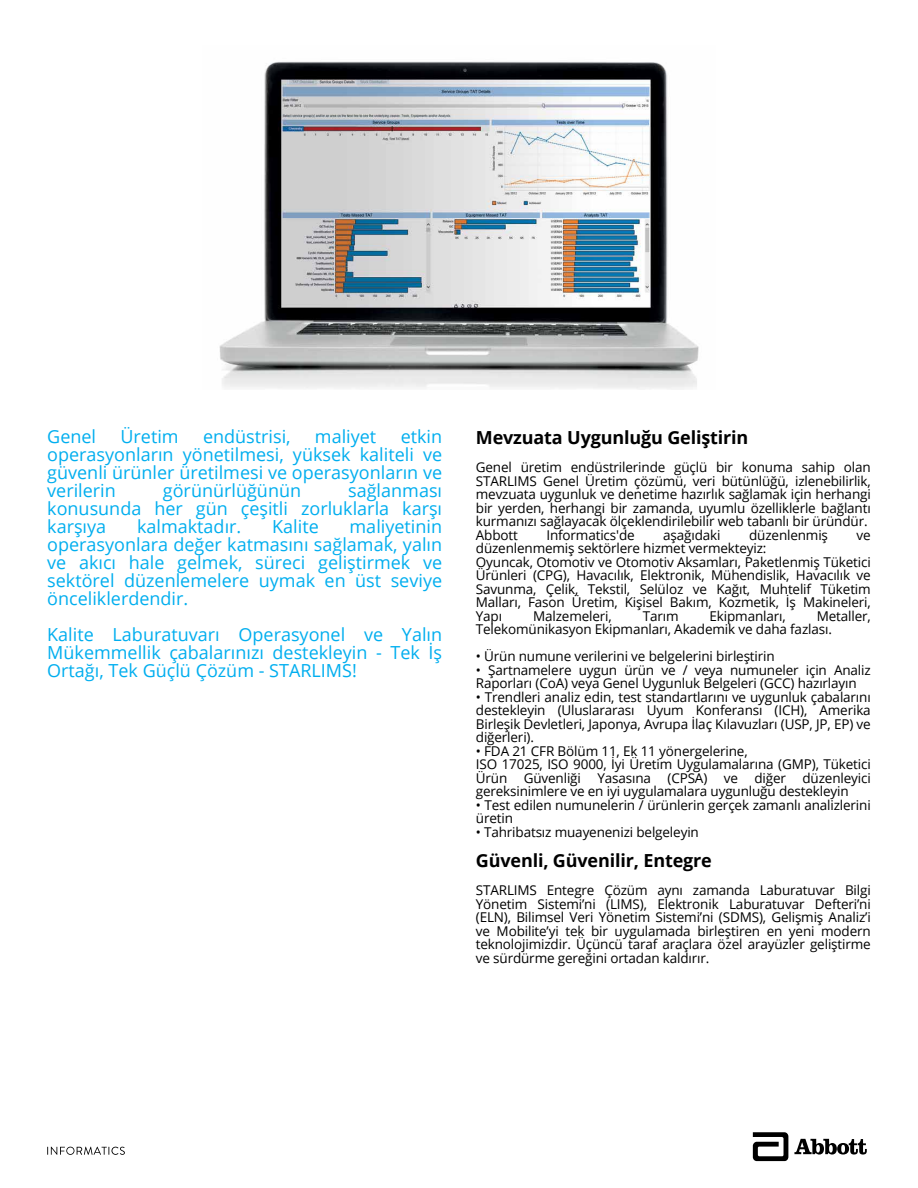
<style>
.page{position:relative;width:918px;height:1188px;background:#fff}
.page>*{position:absolute;margin:0;border:0;box-sizing:border-box;transform-origin:0 0}
.t1{font:18px/18px "Open Sans";color:#00aeef;text-align:justify}
.t2{font:700 18px "Open Sans";letter-spacing:-.01em;color:#000}
.t3{font:13.5px/13.5px "Open Sans";letter-spacing:-.01em;color:#000}
</style>
<div class="page">
<svg style="left:753px;top:1132px;width:35px;height:29px"></svg>
<svg style="left:794px;top:1139px;width:73px;height:16px"></svg>
<svg style="left:47px;top:1147px;width:78px;height:8px"></svg>
<img style="left:219px;top:61px;width:480px;height:328px">
<h1 class="t1" style="left:47px;top:427px;width:50px">Genel</h1>
<h1 class="t1" style="left:120px;top:427px;width:60px">Üretim</h1>
<h1 class="t1" style="left:203px;top:427px;width:89px">endüstrisi,</h1>
<h1 class="t1" style="left:315px;top:427px;width:63px">maliyet</h1>
<h1 class="t1" style="left:47px;top:427px;width:396px;text-indent:353px">etkin operasyonların yönetilmesi, yüksek kaliteli ve güvenli ürünler üretilmesi ve operasyonların ve verilerin</h1>
<h1 class="t1" style="left:47px;top:481px;width:396px;text-indent:301px">sağlanması konusunda her gün çeşitli zorluklarla karşı karşıya</h1>
<h1 class="t1" style="left:163px;top:481px;width:140px">görünürlüğünün</h1>
<h1 class="t1" style="left:47px;top:517px;width:396px;text-indent:302px">maliyetinin operasyonlara değer katmasını sağlamak, yalın ve akıcı hale gelmek, süreci geliştirmek ve sektörel düzenlemelere uymak en üst seviye önceliklerdendir.</h1>
<h1 class="t1" style="left:47px;top:625px;width:396px">Kalite Laburatuvarı Operasyonel ve Yalın Mükemmellik çabalarınızı destekleyin - Tek İş Ortağı, Tek Güçlü Çözüm - STARLIMS!</h1>
<h1 class="t1" style="left:137px;top:517px;width:106px">kalmaktadır.</h1>
<h1 class="t1" style="left:272px;top:517px;width:48px">Kalite</h1>
<h1 class="t2" style="left:476px;top:425px;width:274px">Mevzuata Uygunluğu Geliştirin</h1>
<p class="t3" style="left:476px;top:460px;width:396px">Genel üretim endüstrilerinde güçlü bir konuma sahip olan STARLIMS Genel Üretim çözümü, veri bütünlüğü, izlenebilirlik, mevzuata uygunluk ve denetime hazırlık sağlamak için herhangi bir yerden, herhangi bir zamanda, uyumlu özelliklerle bağlantı kurmanızı sağlayacak ölçeklendirilebilir web tabanlı bir üründür.<br>Abbott</p>
<p class="t3" style="left:546px;top:528px;width:90px">Informatics'de</p>
<p class="t3" style="left:663px;top:528px;width:59px">aşağıdaki</p>
<p class="t3" style="left:749px;top:528px;width:80px">düzenlenmiş</p>
<p class="t3" style="left:857px;top:528px;width:16px">ve</p>
<p class="t3" style="left:476px;top:541px;width:396px">düzenlenmemiş sektörlere hizmet vermekteyiz:<br>Oyuncak, Otomotiv ve Otomotiv Aksamları, Paketlenmiş Tüketici Ürünleri (CPG), Havacılık, Elektronik, Mühendislik, Havacılık ve Savunma, Çelik, Tekstil, Selüloz ve Kağıt, Muhtelif Tüketim Malları, Fason Üretim, Kişisel Bakım, Kozmetik, İş Makineleri, Yapı</p>
<p class="t3" style="left:476px;top:609px;width:396px;text-indent:341px">Metaller,<br>Telekomünikasyon Ekipmanları, Akademik ve daha fazlası.</p>
<p class="t3" style="left:476px;top:649px;width:300px">• Ürün numune verilerini ve belgelerini birleştirin</p>
<p class="t3" style="left:476px;top:663px;width:396px">• Şartnamelere uygun ürün ve / veya numuneler için Analiz<br>Raporları (CoA) veya Genel Uygunluk Belgeleri (GCC) hazırlayın</p>
<p class="t3" style="left:476px;top:690px;width:396px;text-align:justify">• Trendleri analiz edin, test standartlarını ve uygunluk çabalarını destekleyin (Uluslararası Uyum Konferansı (ICH), Amerika Birleşik Devletleri, Japonya, Avrupa İlaç Kılavuzları (USP, JP, EP) ve diğerleri).</p>
<p class="t3" style="left:476px;top:744px;width:396px">• FDA 21 CFR Bölüm 11, Ek 11 yönergelerine,<br>ISO 17025, ISO 9000, İyi Üretim Uygulamalarına (GMP), Tüketici Ürün Güvenliği Yasasına (CPSA) ve diğer düzenleyici gereksinimlere ve en iyi uygulamalara uygunluğu destekleyin</p>
<p class="t3" style="left:476px;top:798px;width:396px">• Test edilen numunelerin / ürünlerin gerçek zamanlı analizlerini üretin</p>
<p class="t3" style="left:476px;top:825px;width:225px">• Tahribatsız muayenenizi belgeleyin</p>
<h1 class="t2" style="left:476px;top:848px;width:237px">Güvenli, Güvenilir, Entegre</h1>
<p class="t3" style="left:476px;top:883px;width:396px;text-align:justify">STARLIMS Entegre Çözüm aynı zamanda Laburatuvar Bilgi Yönetim Sistemi’ni (LIMS), Elektronik Laburatuvar Defteri’ni (ELN), Bilimsel Veri Yönetim Sistemi’ni (SDMS), Gelişmiş Analiz’i ve Mobilite’yi tek bir uygulamada birleştiren en yeni modern teknolojimizdir. Üçüncü taraf araçlara özel arayüzler geliştirme ve sürdürme gereğini ortadan kaldırır.</p>
<p class="t3" style="left:533px;top:609px;width:80px">Malzemeleri,</p>
<p class="t3" style="left:643px;top:609px;width:37px">Tarım</p>
<p class="t3" style="left:710px;top:609px;width:78px">Ekipmanları,</p>
</div>
